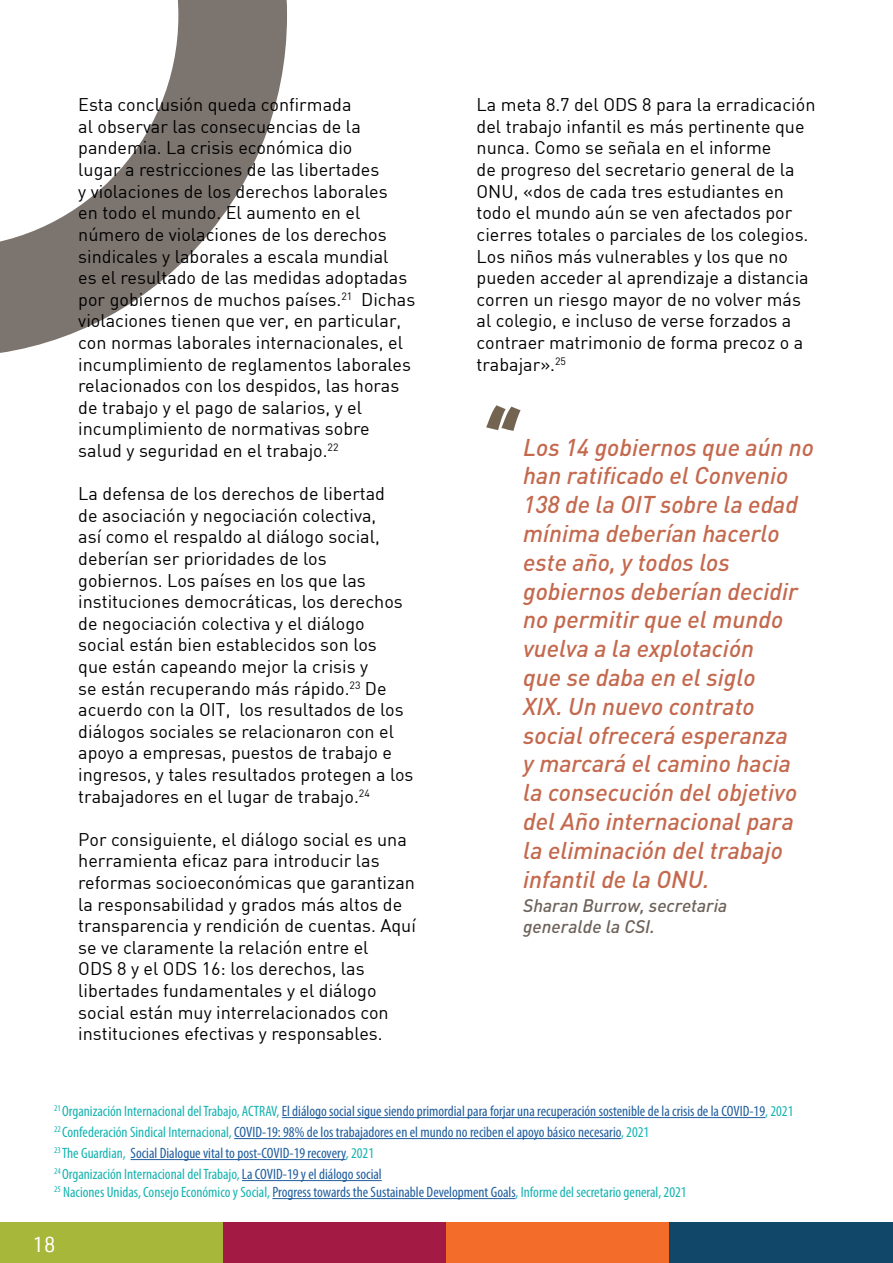
<style>
.page{position:relative;width:893px;height:1263px;background:#fff}
.page>*{position:absolute;margin:0;border:0;box-sizing:border-box;transform-origin:0 0}
.t1{font:italic 500 24px/28.8px "DIN";color:#c4694e}
.t2{font:21px "URWDINW05";color:#fff}
.t3{font:18px/21.6px "DIN";color:#000}
.t4{font:italic 500 18px/21.6px "DIN";color:#6d625a}
.t5{font:condensed 15px "Myriad Pro";color:#215e9e}
.t6{font:condensed 15px/18px "Myriad Pro";color:#16b3b1}
.s1{color:#16b3b1}
.s2{color:#215e9e}
</style>
<div class="page">
<svg style="left:0;top:0;width:287px;height:353px"></svg>
<div style="left:0;top:1222px;width:223px;height:41px;background:#a7b739"></div>
<div style="left:223px;top:1222px;width:223px;height:41px;background:#a31a44"></div>
<div style="left:446px;top:1222px;width:224px;height:41px;background:#f36c29"></div>
<div style="left:670px;top:1222px;width:223px;height:41px;background:#11486a"></div>
<hr style="left:282px;top:1117px;width:483px;height:1px;background:#215e9e">
<hr style="left:234px;top:1138px;width:387px;height:1px;background:#215e9e">
<hr style="left:131px;top:1159px;width:215px;height:1px;background:#215e9e">
<hr style="left:242px;top:1180px;width:140px;height:1px;background:#215e9e">
<hr style="left:272px;top:1198px;width:244px;height:1px;background:#215e9e">
<svg style="left:486px;top:405px;width:35px;height:26px"></svg>
<p class="t3" style="left:78px;top:94px;width:338px">Esta conclusión queda confirmada<br>al observar las consecuencias de la pandemia. La crisis económica dio<br>lugar a restricciones de las libertades<br>y violaciones de los derechos laborales<br>en todo el mundo. El aumento en el número de violaciones de los derechos sindicales y laborales a escala mundial<br>es el resultado de las medidas adoptadas por gobiernos de muchos países.<sup>21</sup> Dichas violaciones tienen que ver, en particular, con normas laborales internacionales, el incumplimiento de reglamentos laborales relacionados con los despidos, las horas de trabajo y el pago de salarios, y el incumplimiento de normativas sobre salud y seguridad en el trabajo.<sup>22</sup></p>
<p class="t3" style="left:78px;top:482px;width:337px">La defensa de los derechos de libertad<br>de asociación y negociación colectiva,<br>así como el respaldo al diálogo social, deberían ser prioridades de los gobiernos. Los países en los que las instituciones democráticas, los derechos de negociación colectiva y el diálogo social están bien establecidos son los<br>que están capeando mejor la crisis y<br>se están recuperando más rápido.<sup>23</sup> De acuerdo con la OIT, los resultados de los diálogos sociales se relacionaron con el apoyo a empresas, puestos de trabajo e ingresos, y tales resultados protegen a los trabajadores en el lugar de trabajo.<sup>24</sup></p>
<p class="t3" style="left:78px;top:828px;width:339px">Por consiguiente, el diálogo social es una herramienta eficaz para introducir las reformas socioeconómicas que garantizan la responsabilidad y grados más altos de transparencia y rendición de cuentas. Aquí se ve claramente la relación entre el<br>ODS 8 y el ODS 16: los derechos, las libertades fundamentales y el diálogo social están muy interrelacionados con instituciones efectivas y responsables.</p>
<p class="t3" style="left:477px;top:94px;width:340px">La meta 8.7 del ODS 8 para la erradicación del trabajo infantil es más pertinente que nunca. Como se señala en el informe<br>de progreso del secretario general de la ONU, «dos de cada tres estudiantes en todo el mundo aún se ven afectados por cierres totales o parciales de los colegios.<br>Los niños más vulnerables y los que no pueden acceder al aprendizaje a distancia corren un riesgo mayor de no volver más al colegio, e incluso de verse forzados a contraer matrimonio de forma precoz o a trabajar».<sup>25</sup></p>
<p class="t1" style="left:523px;top:432px;width:292px">Los 14 gobiernos que aún no han ratificado el Convenio<br>138 de la OIT sobre la edad mínima deberían hacerlo este año, y todos los gobiernos deberían decidir no permitir que el mundo vuelva a la explotación<br>que se daba en el siglo<br>XIX. Un nuevo contrato social ofrecerá esperanza<br>y marcará el camino hacia la consecución del objetivo del Año internacional para la eliminación del trabajo infantil de la ONU.</p>
<p class="t4" style="left:523px;top:894px;width:206px">Sharan Burrow, secretaria generalde la CSI.</p>
<p class="t5" style="left:54px;top:1102px;width:741px"><sup>21</sup> <span class="s1">Organización Internacional del Trabajo, ACTRAV,</span> El diálogo social sigue siendo primordial para forjar una recuperación sostenible de la crisis de la COVID-19<span class="s1">, 2021</span></p>
<p class="t5" style="left:54px;top:1123px;width:597px"><sup>22</sup> <span class="s1">Confederación Sindical Internacional,</span> COVID-19: 98% de los trabajadores en el mundo no reciben el apoyo básico necesario<span class="s1">, 2021</span></p>
<p class="t5" style="left:54px;top:1144px;width:322px"><sup>23</sup> <span class="s1">The Guardian,</span> Social Dialogue vital to post-COVID-19 recovery<span class="s1">, 2021</span></p>
<p class="t6" style="left:54px;top:1165px;width:634px"><sup>24</sup> Organización Internacional del Trabajo, <span class="s2">La COVID-19 y el diálogo social<br></span><sup>25</sup> Naciones Unidas, Consejo Económico y Social, <span class="s2">Progress towards the Sustainable Development Goals</span>, Informe del secretario general, 2021</p>
<p class="t2" style="left:33px;top:1231px;width:24px">18</p>
</div>
